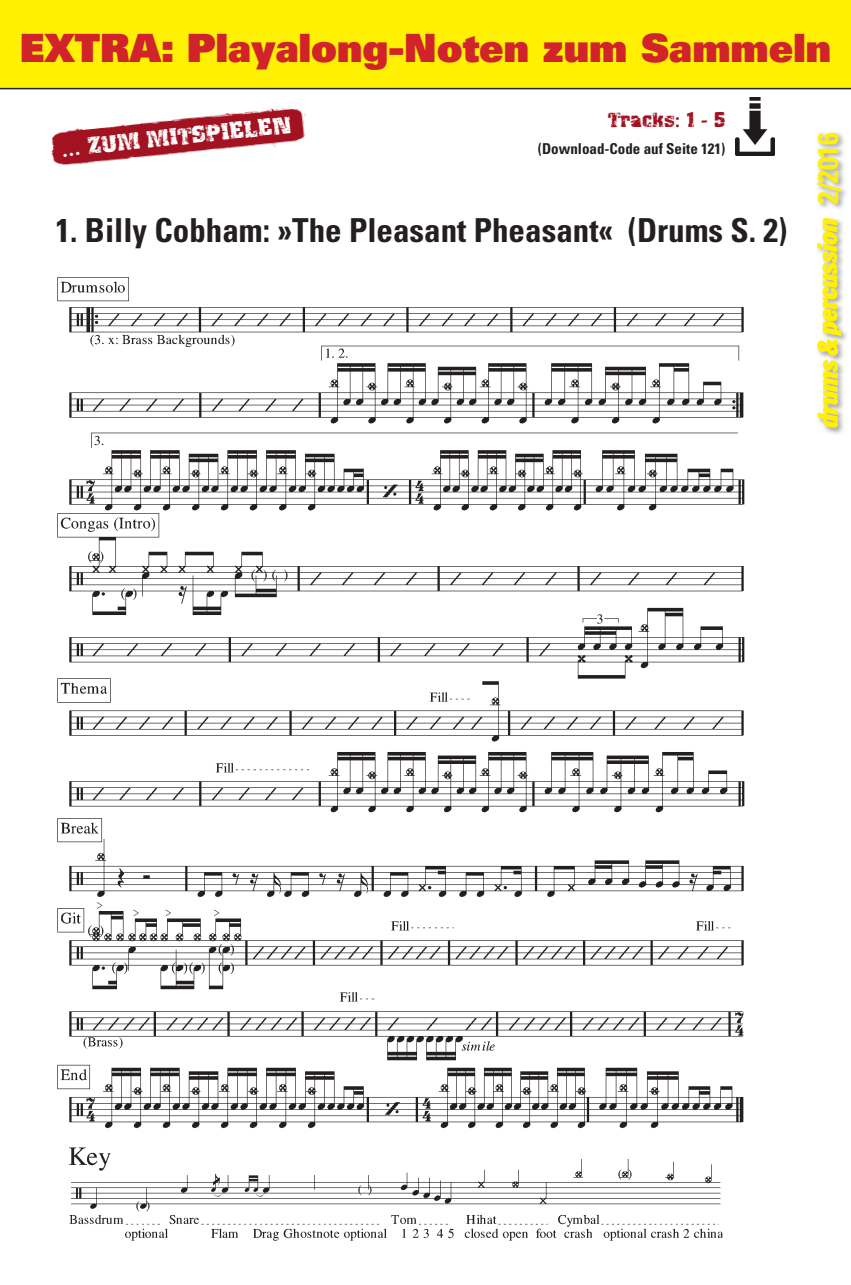
<style>
.page{position:relative;width:851px;height:1285px;background:#fff}
.page>*{position:absolute;margin:0;border:0;box-sizing:border-box;transform-origin:0 0}
.t1{font:39px "Univers LT Std X Black";color:#d1232a}
.t2{font:700 condensed 33px "Univers LT Std";color:#231f20}
.t3{font:700 condensed 28.5px "Univers LT Std";color:#fff101}
.t4{font:20.4px "Distress";color:#fff}
.t5{font:18px "Distress";color:#a2111f}
.t6{font:700 condensed 15px "Univers LT Std";color:#231f20}
</style>
<div class="page">
<img style="left:51px;top:108px;width:256px;height:57px">
<div style="left:0;top:0;width:850px;height:89px;background:#fff101"></div>
<img style="left:818px;top:132px;width:28px;height:77px">
<img style="left:824px;top:222px;width:23px;height:212px">
<svg style="left:817px;top:218px;width:24px;height:210px"></svg>
<img style="left:735px;top:98px;width:38px;height:57px">
<img style="left:57px;top:277px;width:687px;height:852px">
<img style="left:69px;top:1147px;width:654px;height:94px">
<p class="t1" style="left:20px;top:22px;width:812px">EXTRA: Playalong-Noten zum Sammeln</p>
<p class="t4" style="left:60px;top:138px;width:233px;rotate:-6deg">... ZUM MITSPIELEN</p>
<p class="t5" style="left:608px;top:110px;width:119px">Tracks: 1 - 5</p>
<p class="t6" style="left:537px;top:140px;width:189px">(Download-Code auf Seite 121)</p>
<p class="t2" style="left:56px;top:210px;width:733px">1. Billy Cobham: »The Pleasant Pheasant« (Drums S. 2)</p>
<p class="t3" style="left:810px;top:203px;width:73px;rotate:-90deg">2/2016</p>
</div>
